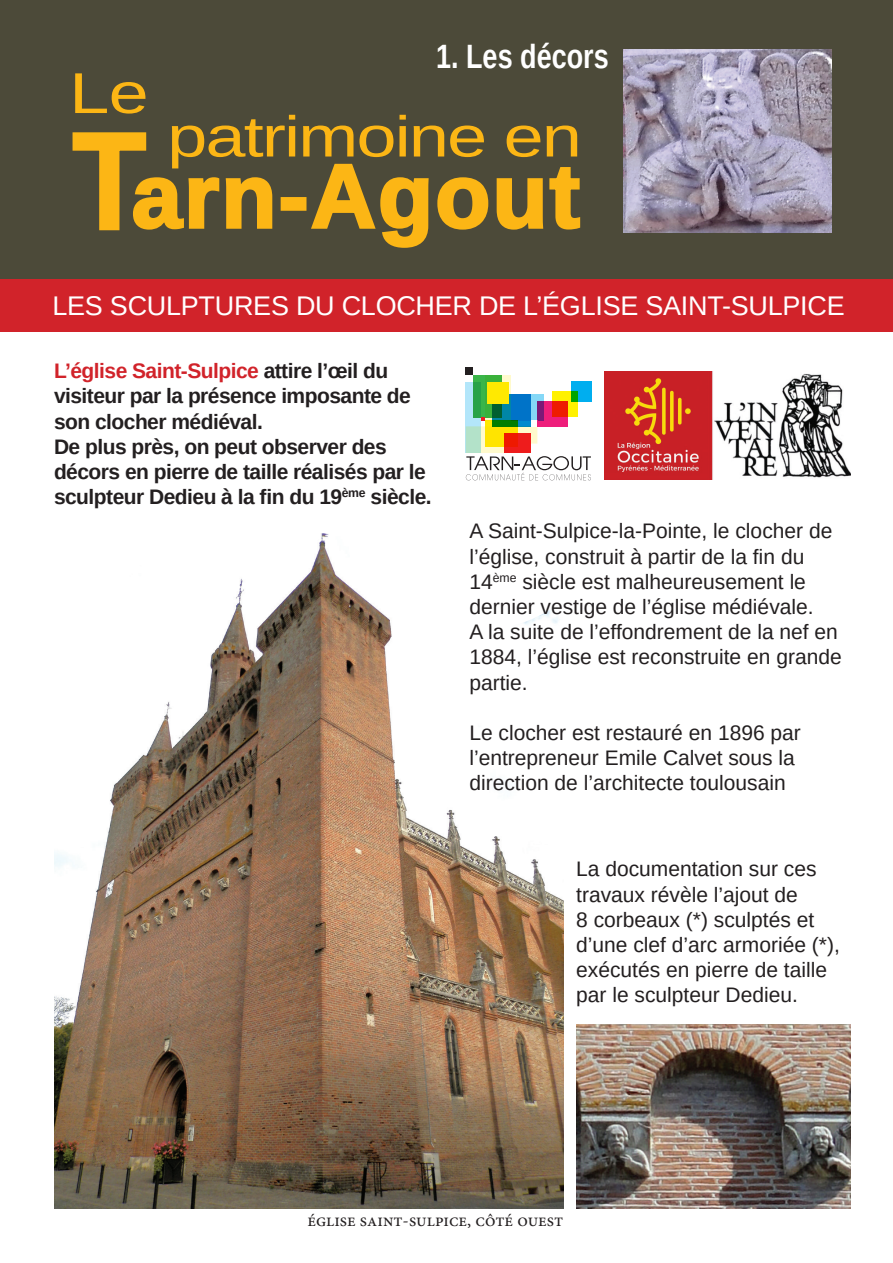
<style>
.page{position:relative;width:893px;height:1263px;background:#fff}
.page>*{position:absolute;margin:0;border:0;box-sizing:border-box;transform-origin:0 0}
.t1{font:700 90px "Arimo";letter-spacing:.025em;color:#fcb615}
.t2{font:57.6px "Arimo";letter-spacing:-.025em;color:#fcb615;scale:1.25 1}
.t3{font:700 33.75px "Arimo";color:#fff;scale:.8 1}
.t4{font:27px "Arimo";letter-spacing:-.01em;color:#fff}
.t5{font:21px/25.2px "Arimo";color:#231f20}
.t6{font:700 21px/25.2px "Arimo";letter-spacing:-.025em;color:#231f20}
.t7{font:18px "Minion Pro";color:#231f20}
.s1{font-size:138px}
.s2{color:#d1232a}
</style>
<div class="page">
<img style="left:54px;top:533px;width:509px;height:676px">
<div style="left:0;top:0;width:893px;height:281px;background:#4c4a39"></div>
<svg style="left:72px;top:132px;width:201px;height:99px"></svg>
<div style="left:281px;top:197px;width:25px;height:14px;border:3px solid #fcb615"></div>
<svg style="left:311px;top:163px;width:118px;height:85px"></svg>
<svg style="left:437px;top:167px;width:144px;height:63px"></svg>
<img style="left:604px;top:372px;width:247px;height:108px">
<div style="left:0;top:280px;width:893px;height:52px;background:#d1232a"></div>
<img style="left:624px;top:50px;width:207px;height:182px">
<div style="left:349px;top:461px;width:241px;height:170px;background:#fff;border-radius:50%"></div>
<svg style="left:501px;top:375px;width:10px;height:42px"></svg>
<svg style="left:473px;top:375px;width:28px;height:42px"></svg>
<div style="left:466px;top:368px;width:7px;height:7px;background:#231f20"></div>
<svg style="left:511px;top:394px;width:33px;height:23px"></svg>
<svg style="left:465px;top:382px;width:16px;height:71px"></svg>
<div style="left:572px;top:381px;width:20px;height:20px;background:#00aeef"></div>
<svg style="left:537px;top:402px;width:15px;height:15px"></svg>
<svg style="left:552px;top:392px;width:26px;height:25px"></svg>
<div style="left:487px;top:382px;width:21px;height:21px;background:#ffe901"></div>
<svg style="left:466px;top:417px;width:125px;height:63px"></svg>
<img style="left:576px;top:1024px;width:275px;height:185px">
<h3 class="t3" style="left:436px;top:33px;width:217px">1. Les décors</h3>
<h2 class="t2" style="left:69px;top:57px;width:65px">Le</h2>
<h2 class="t2" style="left:167px;top:100px;width:333px">patrimoine en</h2>
<h1 class="t1" style="left:73px;top:134px;width:509px"><span class="s1">T</span>arn-Agout</h1>
<p class="t4" style="left:52px;top:289px;width:794px">LES SCULPTURES DU CLOCHER DE L’ÉGLISE SAINT-SULPICE</p>
<p class="t6" style="left:54px;top:359px;width:379px"><span class="s2">L’église Saint-Sulpice</span> attire l’œil du visiteur par la présence imposante de son clocher médiéval.<br>De plus près, on peut observer des décors en pierre de taille réalisés par le sculpteur Dedieu à la fin du 19<sup>ème</sup> siècle.</p>
<p class="t5" style="left:469px;top:519px;width:374px">A Saint-Sulpice-la-Pointe, le clocher de l’église, construit à partir de la fin du 14<sup>ème</sup> siècle est malheureusement le dernier vestige de l’église médiévale.<br>A la suite de l’effondrement de la nef en 1884, l’église est reconstruite en grande partie.</p>
<p class="t5" style="left:469px;top:720px;width:333px">Le clocher est restauré en 1896 par l’entrepreneur Emile Calvet sous la direction de l’architecte toulousain</p>
<p class="t5" style="left:576px;top:857px;width:265px">La documentation sur ces travaux révèle l’ajout de<br>8 corbeaux (*) sculptés et d’une clef d’arc armoriée (*), exécutés en pierre de taille par le sculpteur Dedieu.</p>
<p class="t7" style="left:307px;top:1208px;width:258px">église saint-sulpice, côté ouest</p>
</div>
